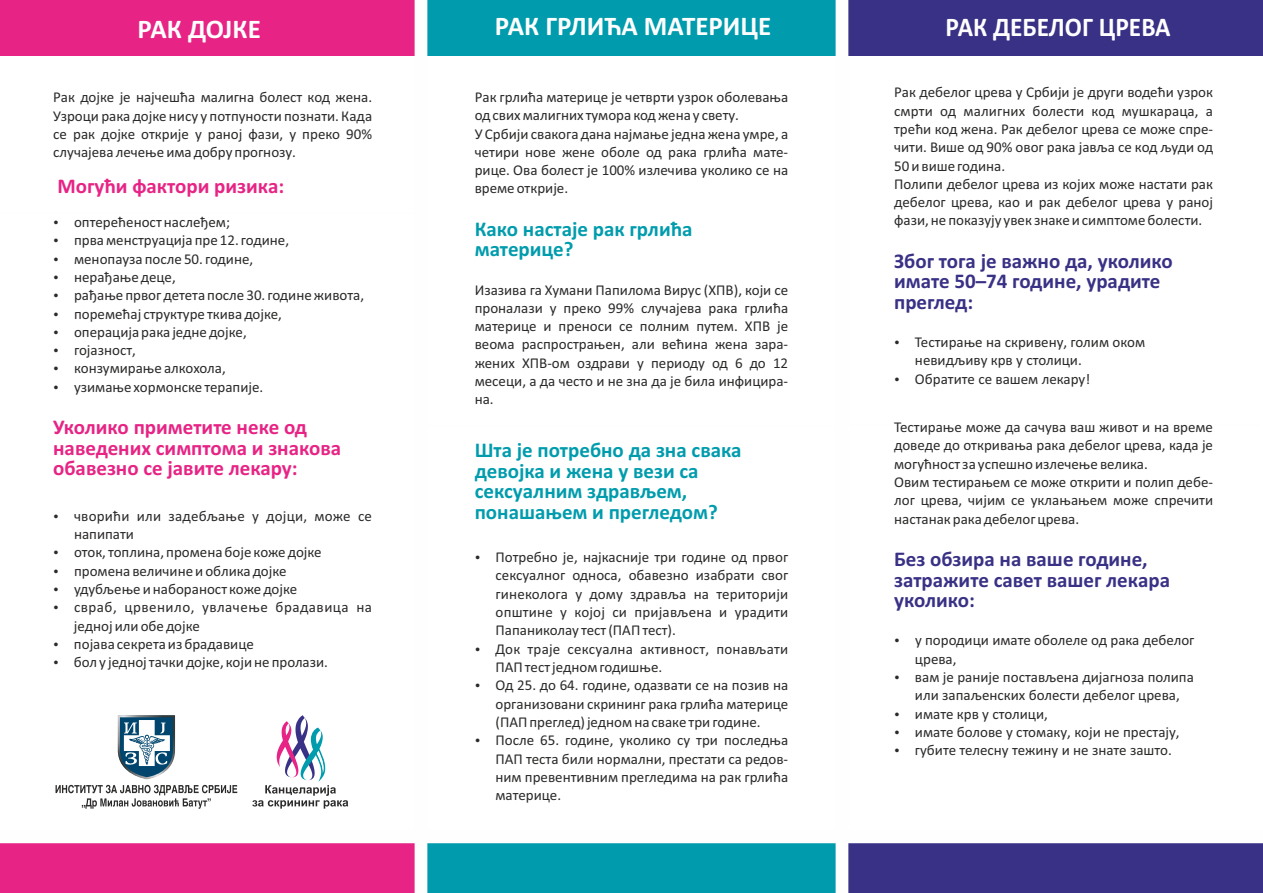
<style>
.page{position:relative;width:1263px;height:893px;background:#fff}
.page>*{position:absolute;margin:0;border:0;box-sizing:border-box;transform-origin:0 0}
.t1{font:700 27px "Calibri";color:#fefefe}
.t2{font:700 27px "Calibri";color:#fefefe;scale:.94 1}
.t3{font:700 21px/20.5px "Calibri";color:#393185}
.t4{font:700 21px/20.5px "Calibri";color:#009cad}
.t5{font:700 21px/20.5px "Calibri";color:#e72485}
.t6{font:15px/18.3px "Calibri";color:#2b2a29}
</style>
<div class="page">
<div style="left:842px;top:838px;width:421px;height:55px;background:#393185"></div>
<div style="left:0;top:838px;width:421px;height:55px;background:#e72485"></div>
<div style="left:421px;top:838px;width:421px;height:55px;background:#009cad"></div>
<div style="left:842px;top:0;width:421px;height:55px;background:#393185"></div>
<div style="left:0;top:0;width:421px;height:55px;background:#e72485"></div>
<div style="left:421px;top:0;width:421px;height:55px;background:#009cad"></div>
<svg style="left:252px;top:715px;width:96px;height:94px"></svg>
<svg style="left:56px;top:785px;width:181px;height:24px"></svg>
<svg style="left:118px;top:715px;width:57px;height:64px"></svg>
<div style="left:0;top:830px;width:1263px;height:13px;background:#fefefe"></div>
<div style="left:415px;top:0;width:12px;height:893px;background:#fefefe"></div>
<div style="left:836px;top:0;width:12px;height:893px;background:#fefefe"></div>
<h1 class="t1" style="left:138px;top:18px;width:125px">РАК ДОЈКЕ</h1>
<h1 class="t1" style="left:495px;top:15px;width:278px">РАК ГРЛИЋА МАТЕРИЦЕ</h1>
<h1 class="t2" style="left:945px;top:16px;width:241px">РАК ДЕБЕЛОГ ЦРЕВА</h1>
<p class="t6" style="left:53px;top:90px;width:320px;text-align:justify">Рак дојке је најчешћа малигна болест код жена.<br>Узроци рака дојке нису у потпуности познати. Када се рак дојке открије у раној фази, у преко 90% случајева лечењеимадобру прогнозу.</p>
<h2 class="t5" style="left:57px;top:178px;width:228px">Могући фактори ризика:</h2>
<p class="t6" style="left:74px;top:214px;width:292px">оптерећеност наслеђем;<br>прваменструација пре 12. године,<br>менопауза после 50. године,<br>нерађањедеце,<br>рађање првогдетета после 30. годинеживота, поремећај структуре ткивадојке,<br>операција рака једнедојке,<br>гојазност,<br>конзумирање алкохола,<br>узимање хормонске терапије.</p>
<h2 class="t5" style="left:53px;top:419px;width:290px">Уколико приметите неке од наведених симптома и знакова обавезно се јавите лекару:</h2>
<p class="t6" style="left:74px;top:508px;width:300px">чворићи или задебљање у дојци, може се напипати<br>оток, топлина, промена боје кожедојке промена величинеиобликадојке удубљењеинабораност кожедојке<br>свраб, црвенило, увлачење брадавица на једној илиобедојке<br>појава секретаиз брадавице<br>бол у једнојтачкидојке, који не пролази.</p>
<p class="t6" style="left:475px;top:89px;width:315px">Рак грлића материце је четврти узрок оболевања одсвихмалигних тумора коджена у свету.<br>У Србији свакога дана најмање једнажена умре, а четири нове жене оболе од рака грлића мате&shy;рице. Ова болест је 100% излечива уколико се на време открије.</p>
<h2 class="t4" style="left:475px;top:220px;width:219px">Како настаје рак грлића материце?</h2>
<p class="t6" style="left:475px;top:282px;width:315px;text-align:justify">Изазива га Хумани Папилома Вирус (ХПВ), који се проналази у преко 99% случајева рака грлића материце и преноси се полним путем. ХПВ је веома распрострањен, али већина жена зара&shy;жених ХПВ-ом оздрави у периоду од 6 до 12 месеци, а да често и не зна да је била инфицира&shy;на.</p>
<h2 class="t4" style="left:475px;top:442px;width:268px">Шта је потребно да зна свака девојка и жена у вези са сексуалним здрављем, понашањем и прегледом?</h2>
<p class="t6" style="left:495px;top:549px;width:294px">Потребно је, најкасније три године од првог сексуалног односа, обавезно изабрати свог гинеколога у дому здравља на територији општине у којој си пријављена и урадити Папаниколау тест(ПАПтест).<br>Док траје сексуална активност, понављати ПАПтестједномгодишње.<br>Од 25. до 64. године, одазвати се на позив на организовани скрининг рака грлића материце (ПАПпреглед) једномна сваке три године.<br>После 65. године, уколико су три последња ПАП теста били нормални, престати са редов&shy;ним превентивним прегледима на рак грлића материце.</p>
<p class="t6" style="left:894px;top:84px;width:320px">Рак дебелог црева у Србији је други водећи узрок смрти од малигних болести код мушкараца, а трећи код жена. Рак дебелог црева се може спре&shy;чити. Више од 90% овог рака јавља се код људи од 50 ивише година.<br>Полипи дебелог црева из којих може настати рак дебелог црева, као и рак дебелог црева у раној фази, не показују увек знакеисимптоме болести.</p>
<h2 class="t3" style="left:894px;top:252px;width:280px">Због тога је важно да, уколико имате 50–74 године, урадите преглед:</h2>
<p class="t6" style="left:915px;top:334px;width:232px">Тестирање на скривену, голим оком невидљиву крв у столици.<br>Обратите се вашем лекару!</p>
<p class="t6" style="left:894px;top:419px;width:320px">Тестирање може да сачува ваш живот и на време доведе до откривања рака дебелог црева, када је могућност за успешноизлечење велика.<br>Овим тестирањем се може открити и полип дебе&shy;лог црева, чијим се уклањањем може спречити настанак ракадебелог црева.</p>
<h2 class="t3" style="left:894px;top:550px;width:277px">Без обзира на ваше године, затражите савет вашег лекара уколико:</h2>
<p class="t6" style="left:915px;top:632px;width:281px">у породици имате оболеле од рака дебелог црева,<br>вам је раније постављена дијагноза полипа или запаљенских болести дебелог црева, имате крв у столици,<br>имате болове у стомаку, који не престају, губите телесну тежину и не знате зашто.</p>
</div>
